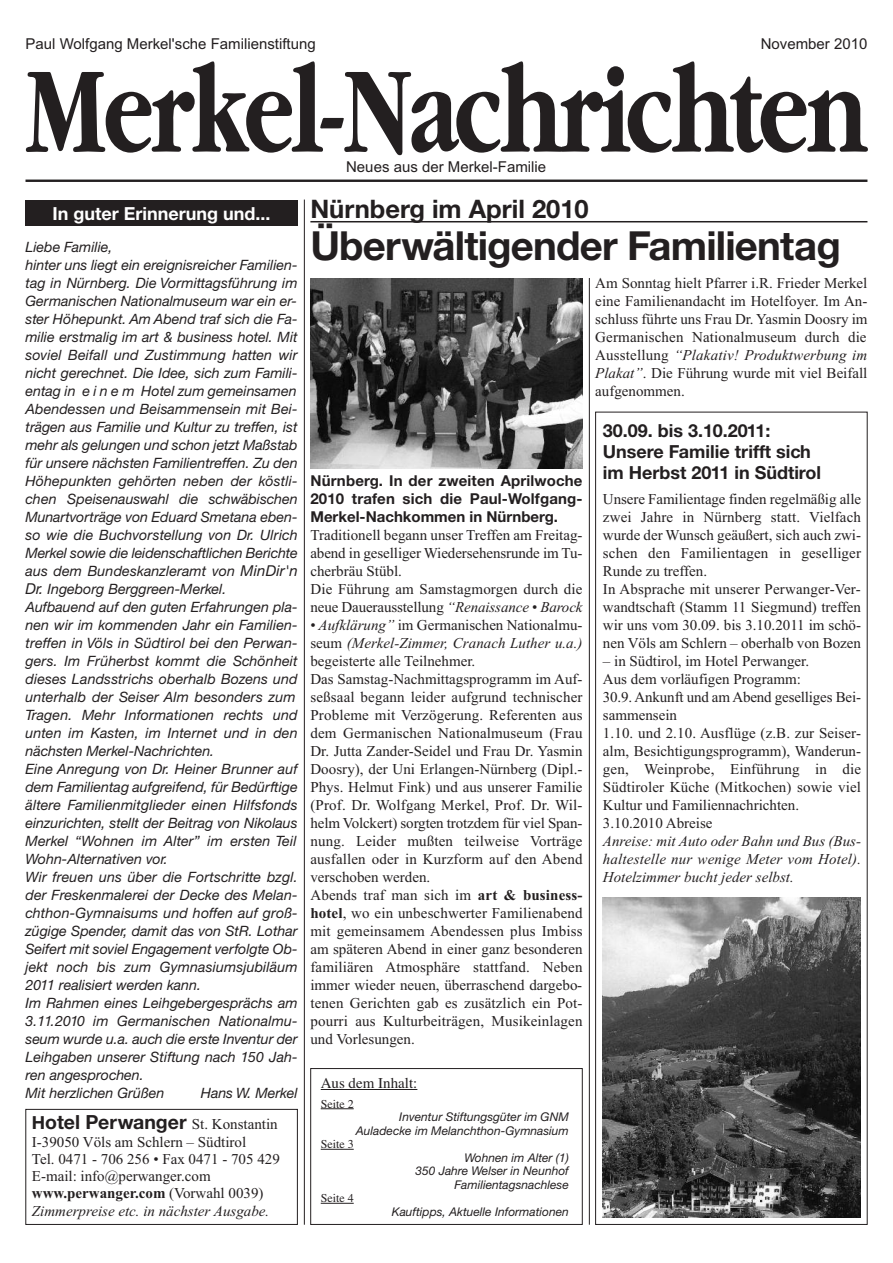
<style>
.page{position:relative;width:893px;height:1263px;background:#fff}
.page>*{position:absolute;margin:0;border:0;box-sizing:border-box;transform-origin:0 0}
.t1{font:700 127.65px "Garamond";letter-spacing:-.03em;color:#231f20;scale:.74 1}
.t2{font:700 40.2px "Helvetica Neue CE";letter-spacing:-.02em;color:#231f20}
.t3{font:700 25.5px "Helvetica Neue";color:#231f20}
.t4{font:700 19.5px "Helvetica Neue CE";color:#231f20}
.t5{font:700 18px/21px "Helvetica Neue CE";color:#231f20}
.t6{font:700 18px "Helvetica Neue";color:#fff}
.t7{font:15px/18px "Times New Roman";color:#231f20}
.t8{font:italic 15px/18px "Times New Roman";color:#231f20;text-align:justify}
.t9{font:700 15px/18px "Helvetica Neue";color:#231f20;text-align:justify}
.t10{font:15px "Arial";color:#231f20}
.t11{font:15px "Times";color:#231f20}
.t12{font:italic 14.25px/18px "Helvetica Neue CE";color:#231f20}
.t13{font:italic 12px/13.5px "Helvetica Neue";color:#231f20;text-align:right}
.t14{font:12px "Times";color:#231f20}
.s1{font-size:15px}
.s2{font-size:18px}
.s3{font-family:"Times New Roman";font-weight:400;font-size:15px}
.s4{font-weight:700}
.s5{font-style:italic}
</style>
<div class="page">
<div style="left:310px;top:1068px;width:273px;height:157px;border:1px solid #231f20"></div>
<hr style="left:26px;top:180px;width:841px;height:2px;background:#231f20">
<hr style="left:304px;top:200px;width:1px;height:1025px;background:#231f20">
<hr style="left:310px;top:221px;width:557px;height:1px;background:#231f20">
<div style="left:26px;top:200px;width:272px;height:25px;background:#231f20"></div>
<div style="left:26px;top:1109px;width:272px;height:116px;border:1px solid #231f20"></div>
<hr style="left:589px;top:278px;width:1px;height:947px;background:#231f20">
<img style="left:602px;top:897px;width:258px;height:320px">
<img style="left:310px;top:278px;width:273px;height:190px">
<hr style="left:321px;top:1089px;width:96px;height:1px;background:#231f20">
<hr style="left:321px;top:1108px;width:33px;height:1px;background:#231f20">
<hr style="left:321px;top:1149px;width:33px;height:1px;background:#231f20">
<hr style="left:321px;top:1203px;width:33px;height:1px;background:#231f20">
<p class="t10" style="left:26px;top:35px;width:292px">Paul Wolfgang Merkel'sche Familienstiftung</p>
<p class="t10" style="left:761px;top:35px;width:108px">November 2010</p>
<h1 class="t1" style="left:26px;top:33px;width:1139px">Merkel-Nachrichten</h1>
<p class="t10" style="left:346px;top:158px;width:202px">Neues aus der Merkel-Familie</p>
<p class="t6" style="left:53px;top:202px;width:220px">In guter Erinnerung und...</p>
<p class="t12" style="left:26px;top:239px;width:274px">Liebe Familie,<br>hinter uns liegt ein ereignisreicher Familien&shy;tag in Nürnberg. Die Vormittagsführung im Germanischen Nationalmuseum war ein er&shy;ster Höhepunkt. Am Abend traf sich die Fa&shy;milie erstmalig im art &amp; business hotel. Mit soviel Beifall und Zustimmung hatten wir nicht gerechnet. Die Idee, sich zum Famili&shy;entag in e i n e m Hotel zum gemeinsamen Abendessen und Beisammensein mit Bei&shy;trägen aus Familie und Kultur zu treffen, ist mehr als gelungen und schon jetzt Maßstab für unsere nächsten Familientreffen. Zu den Höhepunkten gehörten neben der köstli&shy;chen Speisenauswahl die schwäbischen Munartvorträge von Eduard Smetana eben&shy;so wie die Buchvorstellung von Dr. Ulrich Merkel sowie die leidenschaftlichen Berichte aus dem Bundeskanzleramt von <span class="s1">MinDir'n Dr.</span> Ingeborg Berggreen-Merkel.<br>Aufbauend auf den guten Erfahrungen pla&shy;nen wir im kommenden Jahr ein Familien&shy;treffen in Völs in Südtirol bei den Perwan&shy;gers. Im Früherbst kommt die Schönheit dieses Landsstrichs oberhalb Bozens und unterhalb der Seiser Alm besonders zum Tragen. Mehr Informationen rechts und unten im Kasten, im Internet und in den nächsten Merkel-Nachrichten.<br>Eine Anregung von Dr. Heiner Brunner auf dem Familientag aufgreifend, für Bedürftige ältere Familienmitglieder einen Hilfsfonds einzurichten, stellt der Beitrag von Nikolaus Merkel “Wohnen im Alter” im ersten Teil Wohn-Alternativen vor.<br>Wir freuen uns über die Fortschritte bzgl. der Freskenmalerei der Decke des Melan&shy;chthon-Gymnaisums und hoffen auf groß&shy;zügige Spender, damit das von StR. Lothar Seifert mit soviel Engagement verfolgte Ob&shy;jekt noch bis zum Gymnasiumsjubiläum 2011 realisiert werden kann.<br>Im Rahmen eines Leihgebergesprächs am 3.11.2010 im Germanischen Nationalmu&shy;seum wurde u.a. auch die erste Inventur der Leihgaben unserer Stiftung nach 150 Jah&shy;ren angesprochen.<br>Mit herzlichen Grüßen</p>
<p class="t12" style="left:201px;top:1085px;width:98px">Hans W. Merkel</p>
<h3 class="t4" style="left:32px;top:1115px;width:247px"><span class="s2">H</span>otel Perwanger <span class="s3">St. Konstantin</span></h3>
<p class="t7" style="left:32px;top:1133px;width:249px;line-height:17.2px">I-39050 Völs am Schlern – Südtirol<br>Tel. 0471 - 706 256 • Fax 0471 - 705 429<br>E-mail: info@perwanger.com <span class="s4">www.perwanger.com</span> (Vorwahl 0039)<br><span class="s5">Zimmerpreise etc. in nächster Ausgabe.</span></p>
<h3 class="t3" style="left:310px;top:193px;width:280px">Nürnberg im April 2010</h3>
<h2 class="t2" style="left:310px;top:231px;width:532px">Überwältigender Familientag</h2>
<p class="t9" style="left:310px;top:471px;width:274px">Nürnberg. In der zweiten Aprilwoche 2010 trafen sich die Paul-Wolfgang-Merkel-Nachkommen in Nürnberg.</p>
<p class="t7" style="left:310px;top:526px;width:274px">Traditionell begann unser Treffen am Freitag&shy;abend in geselliger Wiedersehensrunde im Tu&shy;cherbräu Stübl.<br>Die Führung am Samstagmorgen durch die neue Dauerausstellung <span class="s5">“Renaissance • Barock</span></p>
<p class="t7" style="left:310px;top:616px;width:274px"><span class="s5">• Aufklärung”</span> im Germanischen Nationalmu&shy;seum <span class="s5">(Merkel-Zimmer, Cranach Luther u.a.) </span>begeisterte alle Teilnehmer.<br>Das Samstag-Nachmittagsprogramm im Auf&shy;seßsaal begann leider aufgrund technischer Probleme mit Verzögerung. Referenten aus dem Germanischen Nationalmuseum (Frau Dr. Jutta Zander-Seidel und Frau Dr. Yasmin Doosry), der Uni Erlangen-Nürnberg (Dipl.- Phys. Helmut Fink) und aus unserer Familie (Prof. Dr. Wolfgang Merkel, Prof. Dr. Wil&shy;helm Volckert) sorgten trotzdem für viel Span&shy;nung. Leider mußten teilweise Vorträge ausfallen oder in Kurzform auf den Abend verschoben werden.<br>Abends traf man sich im <span class="s4">art &amp; business&shy;hotel</span>, wo ein unbeschwerter Familienabend mit gemeinsamem Abendessen plus Imbiss am späteren Abend in einer ganz besonderen familiären Atmosphäre stattfand. Neben immer wieder neuen, überraschend dargebo&shy;tenen Gerichten gab es zusätzlich ein Pot&shy;pourri aus Kulturbeiträgen, Musikeinlagen und Vorlesungen.</p>
<p class="t7" style="left:595px;top:274px;width:274px;text-align:justify">Am Sonntag hielt Pfarrer i.R. Frieder Merkel eine Familienandacht im Hotelfoyer. Im An&shy;schluss führte uns Frau Dr. Yasmin Doosry im Germanischen Nationalmuseum durch die Ausstellung <span class="s5">“Plakativ! Produktwerbung im Plakat”</span>. Die Führung wurde mit viel Beifall aufgenommen.</p>
<p class="t5" style="left:603px;top:422px;width:220px">30.09. bis 3.10.2011:<br>Unsere Familie trifft sich im Herbst 2011 in Südtirol</p>
<p class="t7" style="left:603px;top:490px;width:260px">Unsere Familientage finden regelmäßig alle zwei Jahre in Nürnberg statt. Vielfach wurde der Wunsch geäußert, sich auch zwi&shy;schen den Familientagen in geselliger Runde zu treffen.<br>In Absprache mit unserer Perwanger-Ver&shy;wandtschaft (Stamm 11 Siegmund) treffen wir uns vom 30.09. bis 3.10.2011 im schö&shy;nen Völs am Schlern – oberhalb von Bozen</p>
<p class="t7" style="left:603px;top:652px;width:260px">– in Südtirol, im Hotel Perwanger.<br>Aus dem vorläufigen Programm:<br>30.9. Ankunft und am Abend geselliges Bei&shy;sammensein<br>1.10. und 2.10. Ausflüge (z.B. zur Seiser&shy;alm, Besichtigungsprogramm), Wanderun&shy;gen, Weinprobe, Einführung in die Südtiroler Küche (Mitkochen) sowie viel Kultur und Familiennachrichten.<br>3.10.2010 Abreise</p>
<p class="t8" style="left:603px;top:832px;width:260px">Anreise: mit Auto oder Bahn und Bus (Bus&shy;haltestelle nur wenige Meter vom Hotel).<br>Hotelzimmer bucht jeder selbst.</p>
<p class="t11" style="left:321px;top:1074px;width:98px">Aus dem Inhalt:</p>
<p class="t14" style="left:321px;top:1097px;width:34px">Seite 2</p>
<p class="t13" style="left:356px;top:1110px;width:214px">Inventur Stiftungsgüter im GNM<br>Auladecke im Melanchthon-Gymnasium</p>
<p class="t14" style="left:321px;top:1137px;width:34px">Seite 3</p>
<p class="t13" style="left:415px;top:1151px;width:155px">Wohnen im Alter (1)<br>350 Jahre Welser in Neunhof<br>Familientagsnachlese</p>
<p class="t14" style="left:321px;top:1191px;width:34px">Seite 4</p>
<p class="t13" style="left:392px;top:1205px;width:179px">Kauftipps, Aktuelle Informationen</p>
</div>
